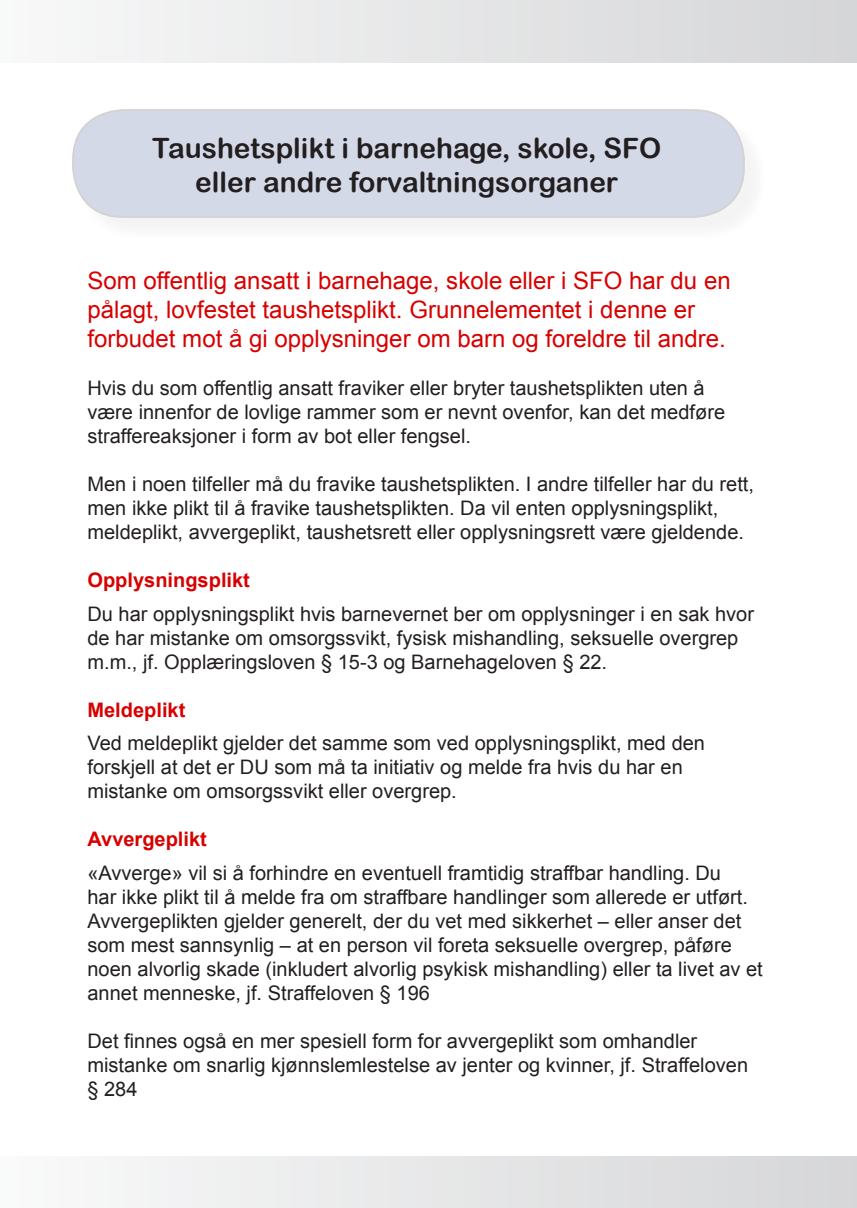
<style>
.page{position:relative;width:857px;height:1208px;background:#fff}
.page>*{position:absolute;margin:0;border:0;box-sizing:border-box;transform-origin:0 0}
.t1{font:28px/33.6px "Arial Rounded MT Bold";color:#231f20;text-align:center}
.t2{font:24px/28.8px "Arial";color:#d80000}
.t3{font:20px/24px "Arial";color:#231f20}
.t4{font:700 20px "Arial";color:#d80000}
</style>
<div class="page">
<div style="left:75px;top:112px;width:694px;height:130px;background:#f8f8f8"></div>
<div style="left:73px;top:110px;width:670px;height:107px;background:#d4d9e8;border-radius:50px"></div>
<div style="left:72px;top:109px;width:672px;height:109px;border:2px solid #231f20;border-radius:50px"></div>
<div style="left:0;top:1157px;width:856px;height:51px;background:linear-gradient(to right,#f9fafa,#d6d6d8)"></div>
<div style="left:0;top:0;width:856px;height:62px;background:linear-gradient(to right,#f8f8f9,#d5d6d7)"></div>
<p class="t1" style="left:152px;top:131px;width:510px">Taushetsplikt i barnehage, skole, SFO eller andre forvaltningsorganer</p>
<p class="t2" style="left:87px;top:267px;width:644px">Som offentlig ansatt i barnehage, skole eller i SFO har du en pålagt, lovfestet taushetsplikt. Grunnelementet i denne er forbudet mot å gi opplysninger om barn og foreldre til andre.</p>
<p class="t3" style="left:87px;top:376px;width:638px">Hvis du som offentlig ansatt fraviker eller bryter taushetsplikten uten å være innenfor de lovlige rammer som er nevnt ovenfor, kan det medføre straffereaksjoner i form av bot eller fengsel.</p>
<p class="t3" style="left:87px;top:472px;width:667px">Men i noen tilfeller må du fravike taushetsplikten. I andre tilfeller har du rett, men ikke plikt til å fravike taushetsplikten. Da vil enten opplysningsplikt, meldeplikt, avvergeplikt, taushetsrett eller opplysningsrett være gjeldende.</p>
<p class="t4" style="left:87px;top:566px;width:164px">Opplysningsplikt</p>
<p class="t3" style="left:87px;top:601px;width:667px">Du har opplysningsplikt hvis barnevernet ber om opplysninger i en sak hvor de har mistanke om omsorgssvikt, fysisk mishandling, seksuelle overgrep m.m., jf. Opplæringsloven § 15-3 og Barnehageloven § 22.</p>
<p class="t4" style="left:87px;top:696px;width:99px">Meldeplikt</p>
<p class="t3" style="left:87px;top:731px;width:618px">Ved meldeplikt gjelder det samme som ved opplysningsplikt, med den forskjell at det er DU som må ta initiativ og melde fra hvis du har en mistanke om omsorgssvikt eller overgrep.</p>
<p class="t4" style="left:87px;top:826px;width:121px">Avvergeplikt</p>
<p class="t3" style="left:87px;top:861px;width:676px">«Avverge» vil si å forhindre en eventuell framtidig straffbar handling. Du<br>har ikke plikt til å melde fra om straffbare handlinger som allerede er utført.<br>Avvergeplikten gjelder generelt, der du vet med sikkerhet – eller anser det som mest sannsynlig – at en person vil foreta seksuelle overgrep, påføre noen alvorlig skade (inkludert alvorlig psykisk mishandling) eller ta livet av et annet menneske, jf. Straffeloven § 196</p>
<p class="t3" style="left:87px;top:1029px;width:661px">Det finnes også en mer spesiell form for avvergeplikt som omhandler mistanke om snarlig kjønnslemlestelse av jenter og kvinner, jf. Straffeloven § 284</p>
</div>
